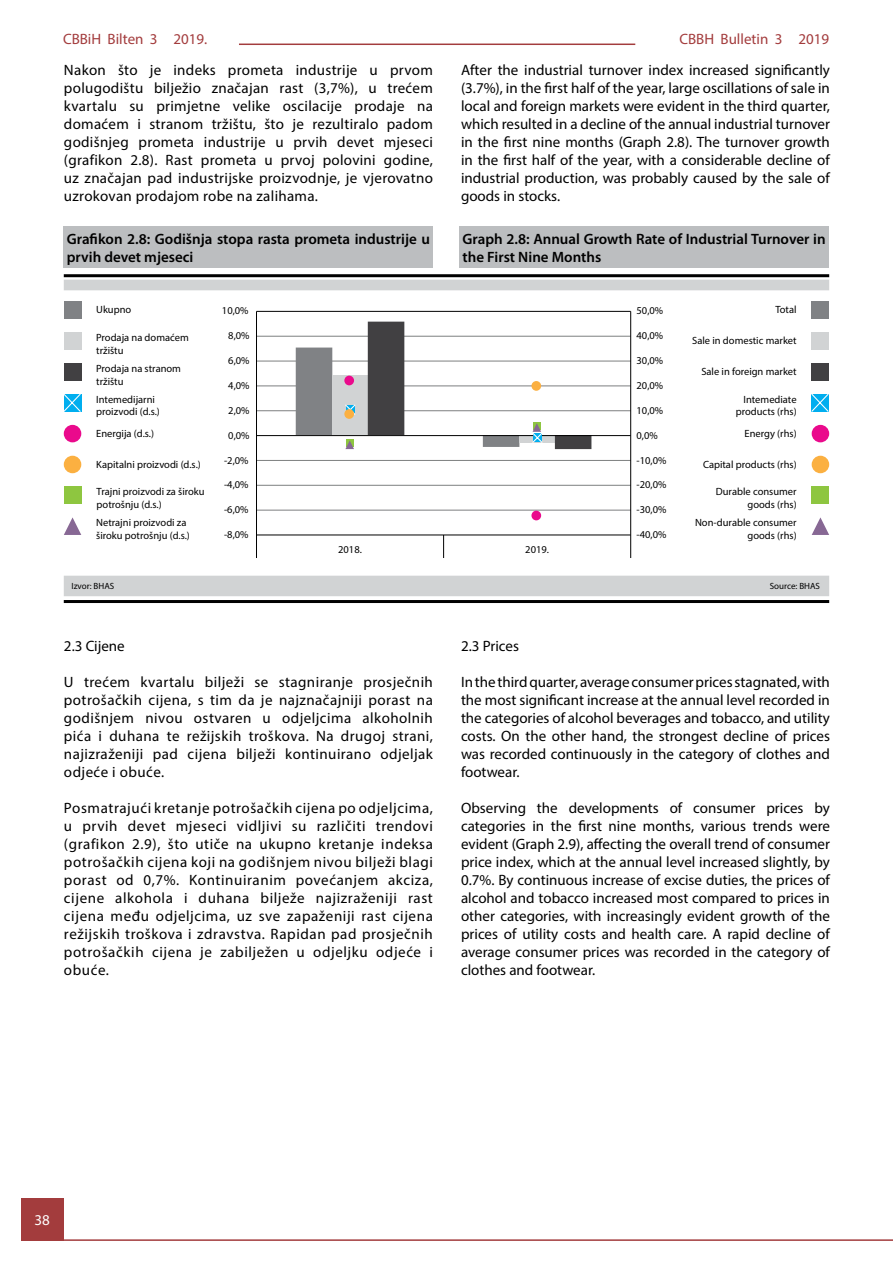
<style>
.page{position:relative;width:893px;height:1263px;background:#fff}
.page>*{position:absolute;margin:0;border:0;box-sizing:border-box;transform-origin:0 0}
.t1{font:15px/18px "Myriad Pro";letter-spacing:.005em;color:#000;text-align:justify}
.t2{font:600 15px/18px "Myriad Pro";color:#000}
.t3{font:15px "Myriad Pro";color:#a33c3d}
.t4{font:15px "Myriad Pro";color:#fff}
.t5{font:10.5px/12.6px "Myriad Pro";color:#000}
.t6{font:10.5px "Myriad Pro";color:#010101}
.t7{font:9px "Myriad Pro";color:#010101}
</style>
<div class="page">
<hr style="left:239px;top:44px;width:396px;height:1px;background:#a33c3d">
<hr style="left:64px;top:1239px;width:829px;height:2px;background:#a33c3d">
<div style="left:21px;top:1198px;width:43px;height:43px;background:#a33c3d"></div>
<hr style="left:256px;top:535px;width:375px;height:1px;background:#000">
<hr style="left:256px;top:510px;width:375px;height:1px;background:#7d7f80">
<hr style="left:256px;top:485px;width:375px;height:1px;background:#7d7f80">
<hr style="left:256px;top:460px;width:375px;height:1px;background:#7d7f80">
<hr style="left:256px;top:410px;width:375px;height:1px;background:#7d7f80">
<hr style="left:256px;top:386px;width:375px;height:1px;background:#7d7f80">
<hr style="left:256px;top:361px;width:375px;height:1px;background:#7d7f80">
<hr style="left:256px;top:336px;width:375px;height:1px;background:#7d7f80">
<hr style="left:256px;top:311px;width:375px;height:1px;background:#000">
<hr style="left:256px;top:435px;width:375px;height:1px;background:#000">
<div style="left:531px;top:511px;width:10px;height:9px;background:#ea0a8c;border-radius:50%"></div>
<svg style="left:296px;top:322px;width:295px;height:127px"></svg>
<hr style="left:256px;top:311px;width:1px;height:224px;background:#000">
<hr style="left:630px;top:311px;width:1px;height:224px;background:#000">
<svg style="left:256px;top:536px;width:1px;height:22px"></svg>
<svg style="left:443px;top:535px;width:1px;height:23px"></svg>
<svg style="left:630px;top:535px;width:1px;height:23px"></svg>
<hr style="left:64px;top:600px;width:765px;height:3px;background:#000">
<div style="left:64px;top:576px;width:765px;height:20px;background:#d1d3d4"></div>
<hr style="left:64px;top:274px;width:765px;height:3px;background:#000">
<div style="left:64px;top:280px;width:765px;height:10px;background:#d1d3d4"></div>
<svg style="left:64px;top:394px;width:18px;height:18px"></svg>
<div style="left:64px;top:363px;width:17px;height:18px;background:#414042"></div>
<div style="left:64px;top:332px;width:17px;height:18px;background:#d1d3d4"></div>
<div style="left:64px;top:301px;width:17px;height:18px;background:#808285"></div>
<div style="left:64px;top:456px;width:17px;height:17px;background:#fbb041;border-radius:50%"></div>
<div style="left:64px;top:425px;width:17px;height:17px;background:#ea0a8c;border-radius:50%"></div>
<div style="left:64px;top:487px;width:17px;height:17px;background:#8ec640"></div>
<svg style="left:64px;top:517px;width:17px;height:18px"></svg>
<svg style="left:811px;top:394px;width:18px;height:18px"></svg>
<div style="left:812px;top:363px;width:17px;height:18px;background:#414042"></div>
<div style="left:812px;top:332px;width:17px;height:18px;background:#d1d3d4"></div>
<div style="left:812px;top:301px;width:17px;height:18px;background:#808285"></div>
<div style="left:812px;top:456px;width:17px;height:17px;background:#fbb041;border-radius:50%"></div>
<div style="left:812px;top:425px;width:17px;height:17px;background:#ea0a8c;border-radius:50%"></div>
<div style="left:812px;top:487px;width:17px;height:17px;background:#8ec640"></div>
<svg style="left:812px;top:517px;width:17px;height:18px"></svg>
<div style="left:64px;top:226px;width:369px;height:42px;background:#bcbec0"></div>
<div style="left:459px;top:226px;width:370px;height:42px;background:#bcbec0"></div>
<p class="t3" style="left:63px;top:29px;width:146px">CBBiH Bilten 3 2019.</p>
<p class="t3" style="left:679px;top:29px;width:151px">CBBH Bulletin 3 2019</p>
<p class="t1" style="left:64px;top:61px;width:370px">Nakon što je indeks prometa industrije u prvom polugodištu bilježio značajan rast (3,7%), u trećem kvartalu su primjetne velike oscilacije prodaje na domaćem i stranom tržištu, što je rezultiralo padom godišnjeg prometa industrije u prvih devet mjeseci (grafikon 2.8). Rast prometa u prvoj polovini godine, uz značajan pad industrijske proizvodnje, je vjerovatno uzrokovan prodajom robe na zalihama.</p>
<p class="t1" style="left:461px;top:61px;width:370px">After the industrial turnover index increased significantly (3.7%), in the first half of the year, large oscillations of sale in local and foreign markets were evident in the third quarter, which resulted in a decline of the annual industrial turnover in the first nine months (Graph 2.8). The turnover growth in the first half of the year, with a considerable decline of industrial production, was probably caused by the sale of goods in stocks.</p>
<p class="t2" style="left:67px;top:229px;width:365px">Grafikon 2.8: Godišnja stopa rasta prometa industrije u prvih devet mjeseci</p>
<p class="t2" style="left:462px;top:229px;width:365px">Graph 2.8: Annual Growth Rate of Industrial Turnover in the First Nine Months</p>
<p class="t5" style="left:96px;top:303px;width:37px">Ukupno</p>
<p class="t6" style="left:222px;top:304px;width:28px">10,0%</p>
<p class="t6" style="left:637px;top:304px;width:28px">50,0%</p>
<p class="t5" style="left:775px;top:303px;width:23px">Total</p>
<p class="t5" style="left:96px;top:331px;width:94px">Prodaja na domaćem tržištu</p>
<p class="t6" style="left:228px;top:329px;width:23px">8,0%</p>
<p class="t6" style="left:637px;top:329px;width:28px">40,0%</p>
<p class="t5" style="left:692px;top:334px;width:106px">Sale in domestic market</p>
<p class="t5" style="left:96px;top:362px;width:86px">Prodaja na stranom tržištu</p>
<p class="t6" style="left:228px;top:354px;width:23px">6,0%</p>
<p class="t6" style="left:228px;top:379px;width:23px">4,0%</p>
<p class="t6" style="left:637px;top:354px;width:28px">30,0%</p>
<p class="t6" style="left:637px;top:379px;width:28px">20,0%</p>
<p class="t5" style="left:701px;top:365px;width:97px">Sale in foreign market</p>
<p class="t5" style="left:96px;top:393px;width:65px">Intemedijarni proizvodi (d.s.)</p>
<p class="t5" style="left:96px;top:427px;width:59px">Energija (d.s.)</p>
<p class="t6" style="left:228px;top:404px;width:23px">2,0%</p>
<p class="t6" style="left:228px;top:429px;width:23px">0,0%</p>
<p class="t6" style="left:637px;top:404px;width:28px">10,0%</p>
<p class="t6" style="left:637px;top:429px;width:23px">0,0%</p>
<p class="t5" style="left:736px;top:393px;width:62px;text-align:right">Intemediate products (rhs)</p>
<p class="t5" style="left:745px;top:427px;width:54px">Energy (rhs)</p>
<p class="t5" style="left:96px;top:458px;width:106px">Kapitalni proizvodi (d.s.)</p>
<p class="t6" style="left:224px;top:453px;width:26px">-2,0%</p>
<p class="t6" style="left:637px;top:453px;width:31px">-10,0%</p>
<p class="t5" style="left:703px;top:458px;width:95px">Capital products (rhs)</p>
<p class="t5" style="left:97px;top:485px;width:110px">Trajni proizvodi za široku potrošnju (d.s.)</p>
<p class="t6" style="left:224px;top:478px;width:26px">-4,0%</p>
<p class="t6" style="left:224px;top:503px;width:26px">-6,0%</p>
<p class="t6" style="left:637px;top:478px;width:31px">-20,0%</p>
<p class="t6" style="left:637px;top:503px;width:31px">-30,0%</p>
<p class="t5" style="left:716px;top:485px;width:82px;text-align:right">Durable consumer goods (rhs)</p>
<p class="t5" style="left:96px;top:516px;width:95px">Netrajni proizvodi za široku potrošnju (d.s.)</p>
<p class="t6" style="left:224px;top:528px;width:26px">-8,0%</p>
<p class="t6" style="left:637px;top:528px;width:31px">-40,0%</p>
<p class="t5" style="left:695px;top:516px;width:103px;text-align:right">Non-durable consumer goods (rhs)</p>
<p class="t6" style="left:338px;top:543px;width:25px">2018.</p>
<p class="t6" style="left:525px;top:543px;width:25px">2019.</p>
<p class="t7" style="left:72px;top:581px;width:44px">Izvor: BHAS</p>
<p class="t7" style="left:770px;top:581px;width:52px">Source: BHAS</p>
<p class="t1" style="left:64px;top:637px;width:62px">2.3 Cijene</p>
<p class="t1" style="left:64px;top:673px;width:370px">U trećem kvartalu bilježi se stagniranje prosječnih potrošačkih cijena, s tim da je najznačajniji porast na godišnjem nivou ostvaren u odjeljcima alkoholnih pića i duhana te režijskih troškova. Na drugoj strani, najizraženiji pad cijena bilježi kontinuirano odjeljak odjeće i obuće.</p>
<p class="t1" style="left:64px;top:799px;width:370px">Posmatrajući kretanje potrošačkih cijena po odjeljcima, u prvih devet mjeseci vidljivi su različiti trendovi (grafikon 2.9), što utiče na ukupno kretanje indeksa potrošačkih cijena koji na godišnjem nivou bilježi blagi porast od 0,7%. Kontinuiranim povećanjem akciza, cijene alkohola i duhana bilježe najizraženiji rast cijena među odjeljcima, uz sve zapaženiji rast cijena režijskih troškova i zdravstva. Rapidan pad prosječnih potrošačkih cijena je zabilježen u odjeljku odjeće i obuće.</p>
<p class="t1" style="left:461px;top:637px;width:59px">2.3 Prices</p>
<p class="t1" style="left:461px;top:673px;width:370px">In the third quarter, average consumer prices stagnated, with the most significant increase at the annual level recorded in the categories of alcohol beverages and tobacco, and utility costs. On the other hand, the strongest decline of prices was recorded continuously in the category of clothes and footwear.</p>
<p class="t1" style="left:461px;top:799px;width:370px">Observing the developments of consumer prices by categories in the first nine months, various trends were evident (Graph 2.9), affecting the overall trend of consumer price index, which at the annual level increased slightly, by 0.7%. By continuous increase of excise duties, the prices of alcohol and tobacco increased most compared to prices in other categories, with increasingly evident growth of the prices of utility costs and health care. A rapid decline of average consumer prices was recorded in the category of clothes and footwear.</p>
<p class="t4" style="left:34px;top:1210px;width:17px">38</p>
</div>
